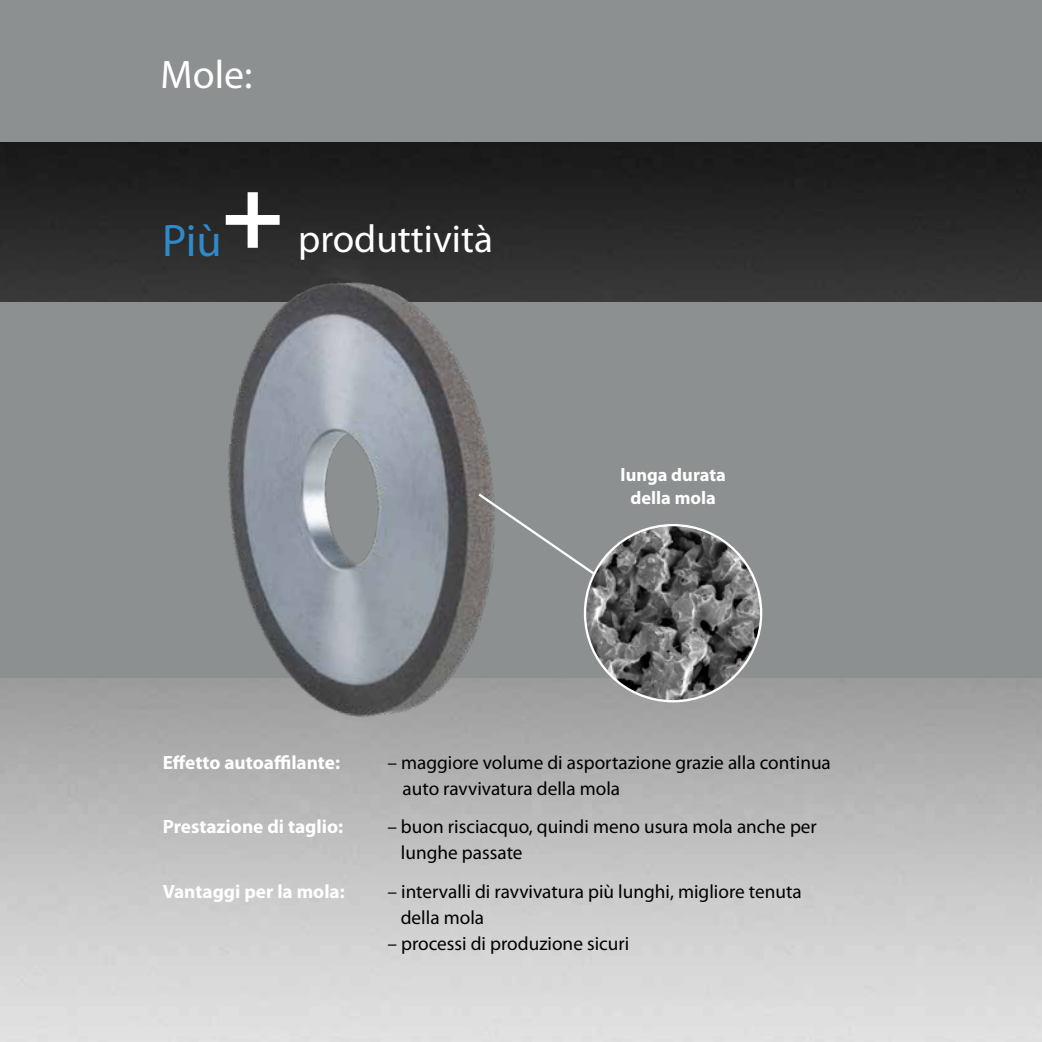
<style>
.page{position:relative;width:1042px;height:1042px;background:#fff}
.page>*{position:absolute;margin:0;border:0;box-sizing:border-box;transform-origin:0 0}
.t1{font:700 104.48px "Myriad Pro";color:#fff}
.t2{font:45.68px "Myriad Pro";color:#3089c9}
.t3{font:39.9px "Myriad Pro";color:#fff}
.t4{font:39.2px "Myriad Pro";color:#fff}
.t5{font:19.25px/26.2px "Myriad Pro";color:#000}
.t6{font:700 19.25px "Myriad Pro";color:#fff}
.t7{font:700 18.38px/23.1px "Myriad Pro";color:#fff;text-align:center}
</style>
<div class="page">
<img style="left:0;top:141px;width:1042px;height:901px">
<div style="left:0;top:302px;width:1042px;height:375px;background:#8c9091"></div>
<img style="left:124px;top:238px;width:503px;height:537px">
<svg style="left:476px;top:491px;width:149px;height:105px"></svg>
<img style="left:585px;top:525px;width:176px;height:176px;border-radius:88px">
<div style="left:0;top:0;width:1042px;height:141px;background:#8c9091"></div>
<h3 class="t3" style="left:160px;top:50px;width:93px">Mole:</h3>
<h1 class="t1" style="left:222px;top:144px;width:64px">+</h1>
<h2 class="t2" style="left:162px;top:213px;width:61px">Più</h2>
<h3 class="t4" style="left:298px;top:215px;width:196px">produttività</h3>
<p class="t7" style="left:620px;top:462px;width:107px">lunga durata della mola</p>
<p class="t6" style="left:163px;top:749px;width:179px">Effetto autoaffilante:</p>
<p class="t5" style="left:402px;top:749px;width:430px;text-indent:-15px">– maggiore volume di asportazione grazie alla continua auto ravvivatura della mola</p>
<p class="t6" style="left:163px;top:814px;width:182px">Prestazione di taglio:</p>
<p class="t5" style="left:401px;top:813px;width:417px;text-indent:-14px">– buon risciacquo, quindi meno usura mola anche per lunghe passate</p>
<p class="t6" style="left:163px;top:878px;width:184px">Vantaggi per la mola:</p>
<p class="t5" style="left:401px;top:877px;width:402px;text-indent:-13px">– intervalli di ravvivatura più lunghi, migliore tenuta della mola</p>
<p class="t5" style="left:387px;top:930px;width:243px">– processi di produzione sicuri</p>
</div>
